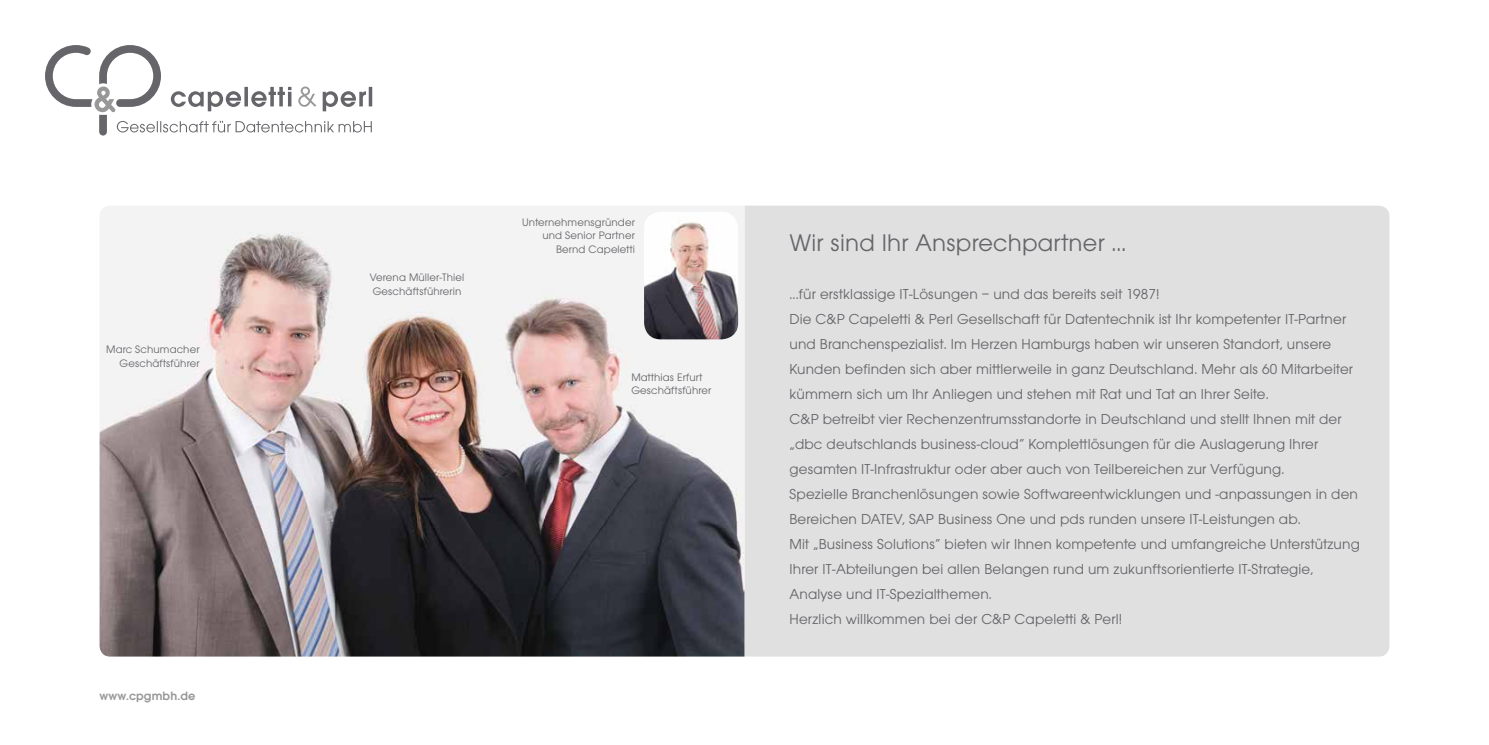
<style>
.page{position:relative;width:1489px;height:745px;background:#fff}
.page>*{position:absolute;margin:0;border:0;box-sizing:border-box;transform-origin:0 0}
.t1{font:25px "Avant Gard";letter-spacing:.01em;color:#65656a}
.t2{font:15px/25px "Avant Gard";letter-spacing:.01em;color:#65656a}
.t3{font:600 12.5px "Avant Gard";letter-spacing:.01em;color:#999899}
.t4{font:11.25px/13.5px "Avant Gard";letter-spacing:.01em;color:#65656a;text-align:right}
</style>
<div class="page">
<div style="left:744px;top:205px;width:645px;height:451px;background:#e0e0e0"></div>
<svg style="left:45px;top:45px;width:327px;height:90px"></svg>
<img style="left:100px;top:206px;width:644px;height:450px">
<img style="left:644px;top:212px;width:94px;height:127px">
<p class="t4" style="left:106px;top:342px;width:95px">Marc Schumacher<br>Geschäftsführer</p>
<p class="t3" style="left:100px;top:687px;width:97px">www.cpgmbh.de</p>
<p class="t4" style="left:370px;top:271px;width:96px;text-align:left">Verena Müller-Thiel<br>Geschäftsführerin</p>
<p class="t4" style="left:522px;top:215px;width:114px">Unternehmensgründer und Senior Partner<br>Bernd Capeletti</p>
<p class="t4" style="left:631px;top:370px;width:81px;text-align:left">Matthias Erfurt<br>Geschäftsführer</p>
<h1 class="t1" style="left:789px;top:228px;width:338px">Wir sind Ihr Ansprechpartner …</h1>
<p class="t2" style="left:789px;top:281px;width:572px">...für erstklassige IT-Lösungen – und das bereits seit 1987!<br>Die C&amp;P Capeletti &amp; Perl Gesellschaft für Datentechnik ist Ihr kompetenter IT-Partner und Branchenspezialist. Im Herzen Hamburgs haben wir unseren Standort, unsere Kunden befinden sich aber mittlerweile in ganz Deutschland. Mehr als 60 Mitarbeiter kümmern sich um Ihr Anliegen und stehen mit Rat und Tat an Ihrer Seite.<br>C&amp;P betreibt vier Rechenzentrumsstandorte in Deutschland und stellt Ihnen mit der „dbc deutschlands business-cloud“ Komplettlösungen für die Auslagerung Ihrer gesamten IT-Infrastruktur oder aber auch von Teilbereichen zur Verfügung.<br>Spezielle Branchenlösungen sowie Softwareentwicklungen und -anpassungen in den Bereichen DATEV, SAP Business One und pds runden unsere IT-Leistungen ab.<br>Mit „Business Solutions“ bieten wir Ihnen kompetente und umfangreiche Unterstützung Ihrer IT-Abteilungen bei allen Belangen rund um zukunftsorientierte IT-Strategie, Analyse und IT-Spezialthemen.<br>Herzlich willkommen bei der C&amp;P Capeletti &amp; Perl!</p>
</div>
